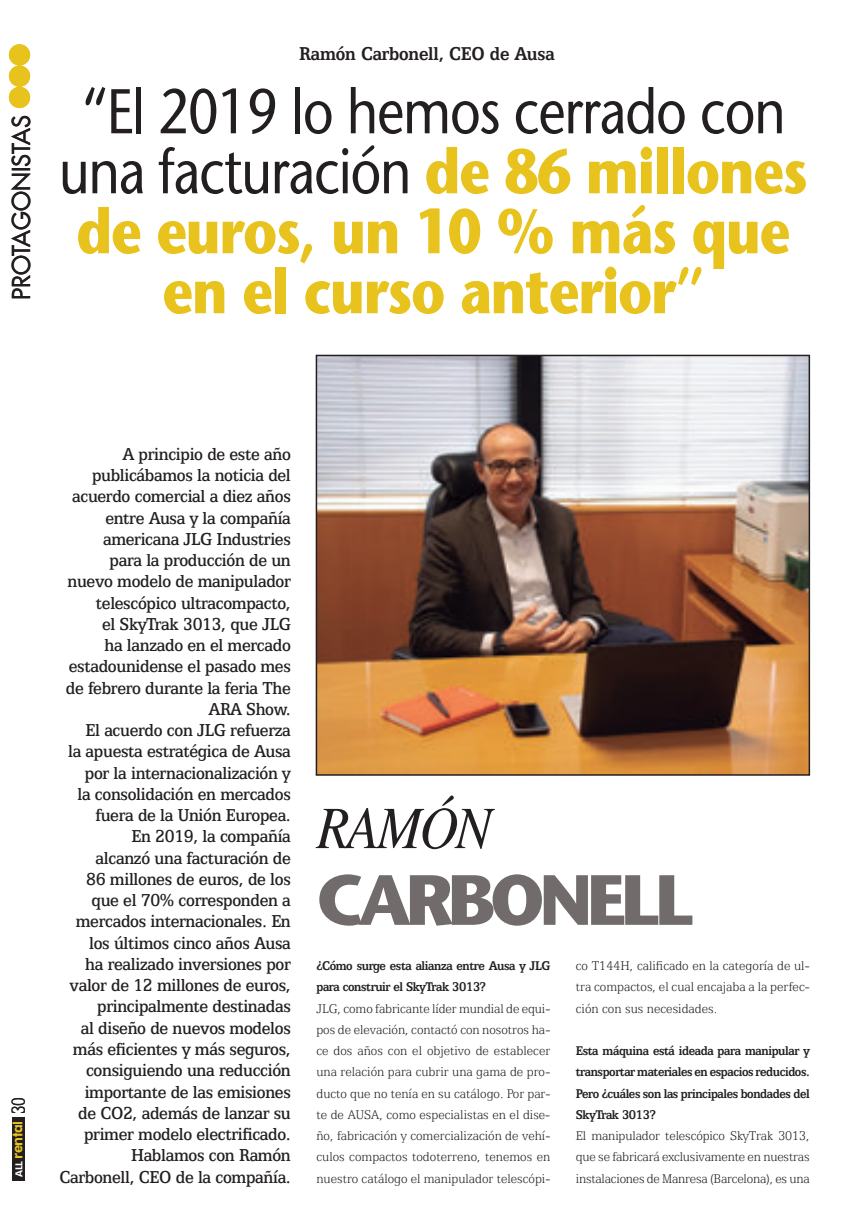
<style>
.page{position:relative;width:854px;height:1224px;background:#fff}
.page>*{position:absolute;margin:0;border:0;box-sizing:border-box;transform-origin:0 0}
.t1{font:700 70.8px "Stone Sans";letter-spacing:-.075em;color:#716c6b}
.t2{font:700 63px/60px "Stone Sans";letter-spacing:-.02em;color:#e8c31d;text-align:center;scale:.85 1}
.t3{font:italic 60px "Times";letter-spacing:-.05em;color:#231f20;scale:.9 1}
.t4{font:24px "Futura";color:#231f20}
.t5{font:700 21px "Egyptian 505 BT";letter-spacing:-.01em;color:#231f20;scale:.9 1}
.t6{font:500 19.5px/21.3px "Egyptian 505 BT";letter-spacing:-.02em;color:#231f20;text-align:right;scale:.9 1}
.t7{font:800 15px "Futura BT";letter-spacing:-.04em;color:#e8c31d;scale:.96 1}
.t8{font:300 14.25px/21.3px "Egyptian 505 BT";color:#231f20;text-align:justify;scale:.9 1}
.t9{font:700 14.25px/21.3px "Egyptian 505 BT";letter-spacing:-.03em;color:#231f20;scale:.9 1}
.s1{font-weight:400;color:#231f20}
.s2{font-size:9.75px;color:#fff}
.s3{font-size:12.75px}
.s4{font-family:"Egyptian 505 BT";font-weight:400;font-size:21px;color:#231f20}
</style>
<div class="page">
<div style="left:12px;top:1117px;width:13px;height:64px;background:#231f20"></div>
<svg style="left:9px;top:44px;width:21px;height:64px"></svg>
<img style="left:319px;top:358px;width:488px;height:415px">
<div style="left:316px;top:355px;width:494px;height:421px;border:2px solid #231f20"></div>
<p class="t4" style="left:6px;top:300px;width:187px;rotate:-90deg">PROTAGONISTAS</p>
<p class="t5" style="left:299px;top:42px;width:285px">Ramón Carbonell, CEO de Ausa</p>
<h2 class="t2" style="left:59px;top:81px;width:882px"><span class="s1">“El 2019 lo hemos cerrado con una facturación</span> de 86 millones de euros, un 10 % más que en el curso anterior”</h2>
<p class="t7" style="left:8px;top:1176px;width:84px;rotate:-90deg"><span class="s2">ALL</span> renta<span class="s3">l</span> <span class="s4">30</span></p>
<p class="t6" style="left:60px;top:443px;width:259px">A principio de este año publicábamos la noticia del acuerdo comercial a diez años entre Ausa y la compañía americana JLG Industries<br>para la producción de un nuevo modelo de manipulador telescópico ultracompacto,<br>el SkyTrak 3013, que JLG<br>ha lanzado en el mercado estadounidense el pasado mes de febrero durante la feria The<br>ARA Show.<br>El acuerdo con JLG refuerza<br>la apuesta estratégica de Ausa por la internacionalización y<br>la consolidación en mercados fuera de la Unión Europea.<br>En 2019, la compañía<br>alcanzó una facturación de<br>86 millones de euros, de los que el 70% corresponden a mercados internacionales. En los últimos cinco años Ausa<br>ha realizado inversiones por valor de 12 millones de euros, principalmente destinadas<br>al diseño de nuevos modelos más eficientes y más seguros, consiguiendo una reducción importante de las emisiones<br>de CO2, además de lanzar su primer modelo electrificado.<br>Hablamos con Ramón<br>Carbonell, CEO de la compañía.</p>
<h3 class="t3" style="left:316px;top:795px;width:196px">RAMÓN</h3>
<h1 class="t1" style="left:316px;top:858px;width:379px">CARBONELL</h1>
<p class="t9" style="left:316px;top:955px;width:261px">¿Cómo surge esta alianza entre Ausa y JLG para construir el SkyTrak 3013?</p>
<p class="t8" style="left:316px;top:997px;width:261px">JLG, como fabricante líder mundial de equi&shy;pos de elevación, contactó con nosotros ha&shy;ce dos años con el objetivo de establecer una relación para cubrir una gama de pro&shy;ducto que no tenía en su catálogo. Por par&shy;te de AUSA, como especialistas en el dise&shy;ño, fabricación y comercialización de vehí&shy;culos compactos todoterreno, tenemos en nuestro catálogo el manipulador telescópi-</p>
<p class="t8" style="left:576px;top:955px;width:261px">co T144H, calificado en la categoría de ul&shy;tra compactos, el cual encajaba a la perfec&shy;ción con sus necesidades.</p>
<p class="t9" style="left:576px;top:1040px;width:261px;text-align:justify">Esta máquina está ideada para manipular y transportar materiales en espacios reducidos.<br>Pero ¿cuáles son las principales bondades del SkyTrak 3013?</p>
<p class="t8" style="left:576px;top:1125px;width:261px">El manipulador telescópico SkyTrak 3013, que se fabricará exclusivamente en nuestras instalaciones de Manresa (Barcelona), es una</p>
</div>
